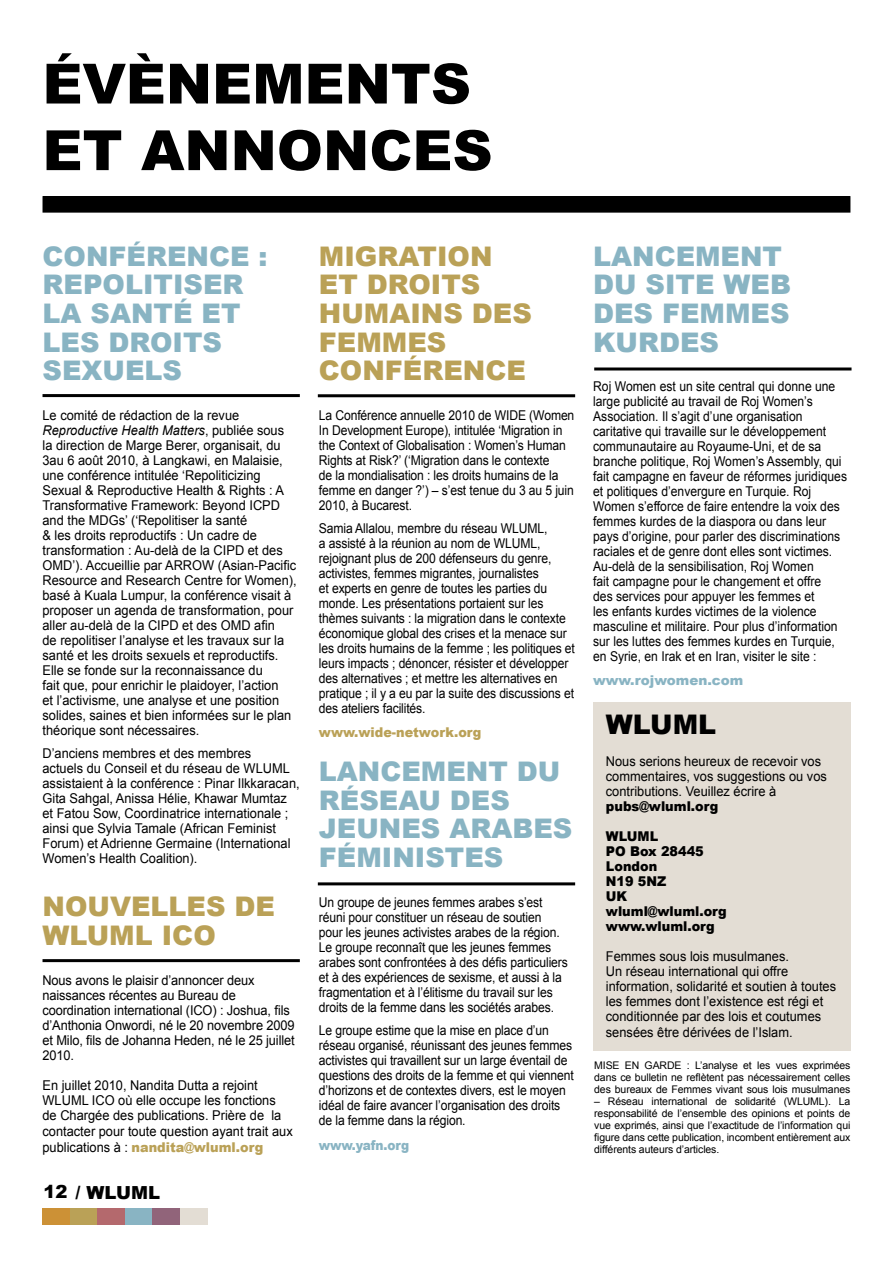
<style>
.page{position:relative;width:893px;height:1263px;background:#fff}
.page>*{position:absolute;margin:0;border:0;box-sizing:border-box;transform-origin:0 0}
.t1{font:900 55.5px/66.6px "Arial";color:#000}
.t2{font:900 27px/28.5px "Arial";color:#89b4c3}
.t3{font:900 27px/28.5px "Arial";color:#baa157}
.t4{font:900 27px "Arial";color:#000}
.t5{font:900 18px "Arial";color:#000}
.t6{font:13.5px/15px "Arial";color:#000;scale:.9 1}
.t7{font:13.5px/15px "Arial";color:#000;scale:.95 1}
.t8{font:900 13.5px/15px "Arial";color:#000;scale:.95 1}
.t9{font:900 13.5px "Arial";color:#baa157;scale:.95 1}
.t10{font:900 13.5px "Arial";color:#89b4c3}
.t11{font:900 13.5px "Arial";color:#89b4c3;scale:.9 1}
.t12{font:10.5px/12px "Arial";letter-spacing:-.01em;color:#000;text-align:justify}
.s1{font-style:italic}
.s2{font-weight:900;color:#baa157}
</style>
<div class="page">
<div style="left:43px;top:197px;width:807px;height:15px;background:#000"></div>
<div style="left:43px;top:196px;width:807px;height:17px;border:2px solid #000"></div>
<hr style="left:43px;top:394px;width:257px;height:3px;background:#000">
<hr style="left:318px;top:394px;width:257px;height:3px;background:#000">
<hr style="left:594px;top:367px;width:257px;height:3px;background:#000">
<hr style="left:43px;top:959px;width:257px;height:3px;background:#000">
<hr style="left:318px;top:882px;width:257px;height:3px;background:#000">
<div style="left:43px;top:1208px;width:27px;height:16px;background:#cc9136"></div>
<div style="left:70px;top:1208px;width:28px;height:16px;background:#baa157"></div>
<div style="left:98px;top:1208px;width:27px;height:16px;background:#b4696d"></div>
<div style="left:125px;top:1208px;width:28px;height:16px;background:#89b4c3"></div>
<div style="left:153px;top:1208px;width:27px;height:16px;background:#91647a"></div>
<div style="left:180px;top:1208px;width:28px;height:16px;background:#e3ddd4"></div>
<div style="left:593px;top:702px;width:257px;height:349px;background:#e3ddd4"></div>
<h1 class="t1" style="left:43px;top:49px;width:452px">ÉVÈNEMENTS<br>ET ANNONCES</h1>
<h2 class="t2" style="left:43px;top:241px;width:226px">CONFÉRENCE :<br>REPOLITISER<br>LA SANTÉ ET<br>LES DROITS<br>SEXUELS</h2>
<p class="t7" style="left:43px;top:408px;width:269px">Le comité de rédaction de la revue <span class="s1">Reproductive Health Matters</span>, publiée sous la direction de Marge Berer, organisait, du 3au 6 août 2010, à Langkawi, en Malaisie, une conférence intitulée ‘Repoliticizing Sexual &amp; Reproductive Health &amp; Rights : A Transformative Framework: Beyond ICPD and the MDGs’ (‘Repolitiser la santé<br>&amp; les droits reproductifs : Un cadre de transformation : Au-delà de la CIPD et des OMD’). Accueillie par ARROW (Asian-Pacific Resource and Research Centre for Women), basé à Kuala Lumpur, la conférence visait à proposer un agenda de transformation, pour aller au-delà de la CIPD et des OMD afin<br>de repolitiser l’analyse et les travaux sur la santé et les droits sexuels et reproductifs.<br>Elle se fonde sur la reconnaissance du<br>fait que, pour enrichir le plaidoyer, l’action<br>et l’activisme, une analyse et une position solides, saines et bien informées sur le plan théorique sont nécessaires.</p>
<p class="t7" style="left:43px;top:746px;width:272px">D’anciens membres et des membres<br>actuels du Conseil et du réseau de WLUML assistaient à la conférence : Pinar Ilkkaracan, Gita Sahgal, Anissa Hélie, Khawar Mumtaz et Fatou Sow, Coordinatrice internationale ; ainsi que Sylvia Tamale (African Feminist Forum) et Adrienne Germaine (International Women’s Health Coalition).</p>
<h2 class="t3" style="left:43px;top:892px;width:234px">NOUVELLES DE<br>WLUML ICO</h2>
<p class="t7" style="left:43px;top:972px;width:267px">Nous avons le plaisir d’annoncer deux naissances récentes au Bureau de coordination international (ICO) : Joshua, fils d’Anthonia Onwordi, né le 20 novembre 2009 et Milo, fils de Johanna Heden, né le 25 juillet 2010.</p>
<p class="t7" style="left:43px;top:1077px;width:265px;line-height:15.6px">En juillet 2010, Nandita Dutta a rejoint WLUML ICO où elle occupe les fonctions de Chargée des publications. Prière de la contacter pour toute question ayant trait aux publications à : <span class="s2">nandita@wluml.org</span></p>
<h3 class="t5" style="left:44px;top:1179px;width:118px">12 / WLUML</h3>
<h2 class="t3" style="left:319px;top:241px;width:214px">MIGRATION<br>ET DROITS<br>HUMAINS DES<br>FEMMES<br>CONFÉRENCE</h2>
<p class="t6" style="left:319px;top:408px;width:285px">La Conférence annuelle 2010 de WIDE (Women In Development Europe), intitulée ‘Migration in the Context of Globalisation : Women’s Human Rights at Risk?’ (‘Migration dans le contexte<br>de la mondialisation : les droits humains de la femme en danger ?’) – s’est tenue du 3 au 5 juin 2010, à Bucarest.</p>
<p class="t6" style="left:319px;top:521px;width:286px">Samia Allalou, membre du réseau WLUML,<br>a assisté à la réunion au nom de WLUML, rejoignant plus de 200 défenseurs du genre, activistes, femmes migrantes, journalistes<br>et experts en genre de toutes les parties du monde. Les présentations portaient sur les thèmes suivants : la migration dans le contexte économique global des crises et la menace sur les droits humains de la femme ; les politiques et leurs impacts ; dénoncer, résister et développer des alternatives ; et mettre les alternatives en pratique ; il y a eu par la suite des discussions et des ateliers facilités.</p>
<p class="t9" style="left:319px;top:722px;width:173px">www.wide-network.org</p>
<h2 class="t2" style="left:319px;top:757px;width:255px">LANCEMENT DU<br>RÉSEAU DES<br>JEUNES ARABES<br>FÉMINISTES</h2>
<p class="t6" style="left:319px;top:894px;width:278px">Un groupe de jeunes femmes arabes s’est réuni pour constituer un réseau de soutien pour les jeunes activistes arabes de la région.<br>Le groupe reconnaît que les jeunes femmes arabes sont confrontées à des défis particuliers et à des expériences de sexisme, et aussi à la fragmentation et à l’élitisme du travail sur les droits de la femme dans les sociétés arabes.</p>
<p class="t6" style="left:319px;top:1023px;width:285px">Le groupe estime que la mise en place d’un réseau organisé, réunissant des jeunes femmes activistes qui travaillent sur un large éventail de questions des droits de la femme et qui viennent d’horizons et de contextes divers, est le moyen idéal de faire avancer l’organisation des droits de la femme dans la région.</p>
<p class="t11" style="left:319px;top:1135px;width:102px">www.yafn.org</p>
<h2 class="t2" style="left:593px;top:241px;width:199px">LANCEMENT<br>DU SITE WEB<br>DES FEMMES<br>KURDES</h2>
<p class="t6" style="left:593px;top:379px;width:284px">Roj Women est un site central qui donne une large publicité au travail de Roj Women’s Association. Il s’agit d’une organisation caritative qui travaille sur le développement communautaire au Royaume-Uni, et de sa branche politique, Roj Women’s Assembly, qui fait campagne en faveur de réformes juridiques et politiques d’envergure en Turquie. Roj Women s’efforce de faire entendre la voix des femmes kurdes de la diaspora ou dans leur pays d’origine, pour parler des discriminations raciales et de genre dont elles sont victimes.<br>Au-delà de la sensibilisation, Roj Women<br>fait campagne pour le changement et offre<br>des services pour appuyer les femmes et<br>les enfants kurdes victimes de la violence masculine et militaire. Pour plus d’information sur les luttes des femmes kurdes en Turquie, en Syrie, en Irak et en Iran, visiter le site :</p>
<p class="t10" style="left:593px;top:670px;width:152px">www.rojwomen.com</p>
<h2 class="t4" style="left:606px;top:705px;width:112px">WLUML</h2>
<p class="t7" style="left:606px;top:753px;width:234px">Nous serions heureux de recevoir vos commentaires, vos suggestions ou vos contributions. Veuillez écrire à</p>
<p class="t8" style="left:606px;top:798px;width:120px">pubs@wluml.org</p>
<p class="t8" style="left:606px;top:828px;width:129px">WLUML<br>PO Box 28445<br>London<br>N19 5NZ<br>UK wluml@wluml.org www.wluml.org</p>
<p class="t7" style="left:606px;top:948px;width:244px">Femmes sous lois musulmanes.<br>Un réseau international qui offre information, solidarité et soutien à toutes les femmes dont l’existence est régi et conditionnée par des lois et coutumes sensées être dérivées de l’Islam.</p>
<p class="t12" style="left:594px;top:1059px;width:258px">MISE EN GARDE : L’analyse et les vues exprimées dans ce bulletin ne reflètent pas nécessairement celles des bureaux de Femmes vivant sous lois musulmanes</p>
<p class="t12" style="left:594px;top:1095px;width:258px">– Réseau international de solidarité (WLUML). La responsabilité de l’ensemble des opinions et points de vue exprimés, ainsi que l’exactitude de l’information qui figure dans cette publication, incombent entièrement aux différents auteurs d’articles.</p>
</div>
